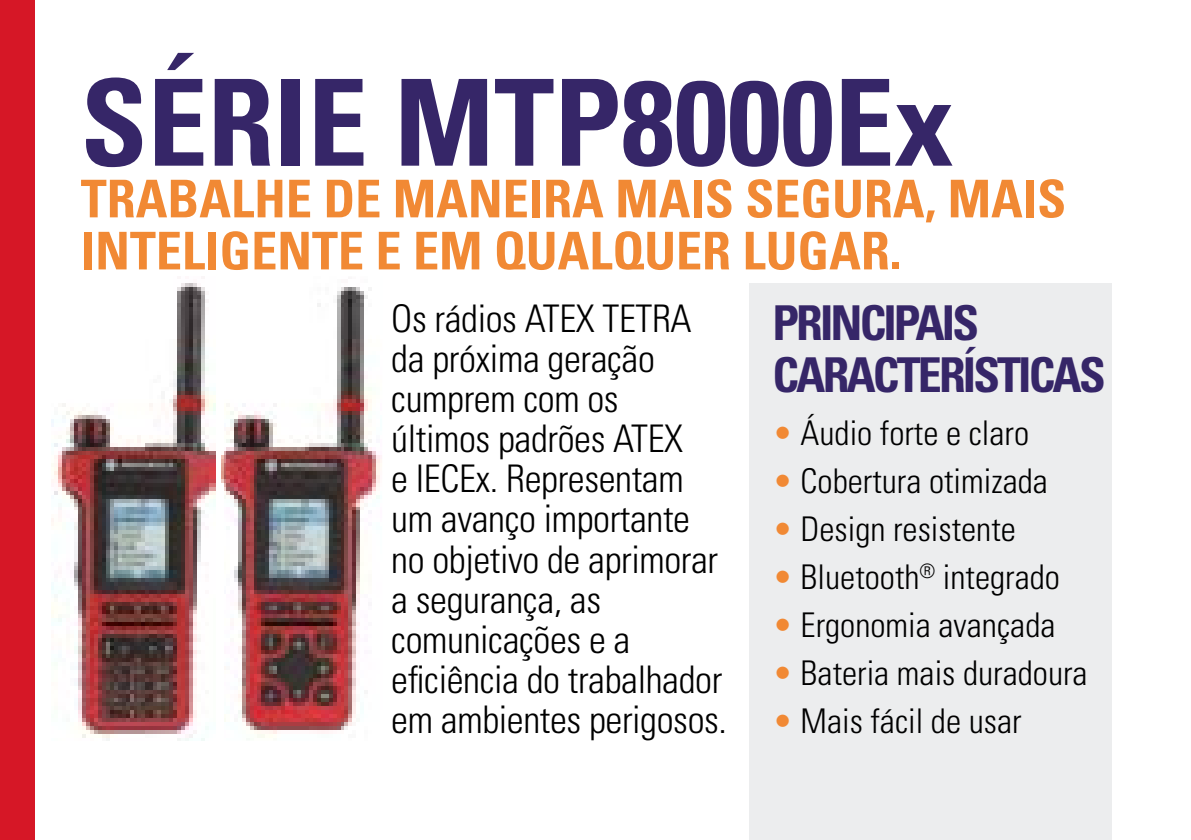
<style>
.page{position:relative;width:1191px;height:840px;background:#fff}
.page>*{position:absolute;margin:0;border:0;box-sizing:border-box;transform-origin:0 0}
.t1{font:700 condensed 120px "Univers";color:#362668}
.t2{font:700 condensed 52px/52px "Univers";color:#f18934}
.t3{font:700 condensed 48px/52px "Univers";letter-spacing:-.06em;color:#362668}
.t4{font:300 condensed 38px/40px "Univers";letter-spacing:-.01em;color:#000}
.t5{font:300 condensed 34px "Univers";color:#000}
.s1{color:#f18934}
</style>
<div class="page">
<div style="left:749px;top:283px;width:363px;height:556px;background:#ecedee"></div>
<img style="left:51px;top:283px;width:331px;height:457px">
<img style="left:216px;top:283px;width:7px;height:457px">
<div style="left:0;top:0;width:34px;height:839px;background:#d61726"></div>
<h1 class="t1" style="left:81px;top:49px;width:875px">SÉRIE MTP8000Ex</h1>
<h2 class="t2" style="left:81px;top:172px;width:987px">TRABALHE DE MANEIRA MAIS SEGURA, MAIS<br>INTELIGENTE E EM QUALQUER LUGAR.</h2>
<p class="t4" style="left:391px;top:298px;width:337px">Os rádios ATEX TETRA da próxima geração cumprem com os últimos padrões ATEX<br>e IECEx. Representam um avanço importante no objetivo de aprimorar a segurança, as comunicações e a eficiência do trabalhador em ambientes perigosos.</p>
<p class="t3" style="left:772px;top:295px;width:335px">PRINCIPAIS<br>CARACTERÍSTICAS</p>
<p class="t5" style="left:772px;top:412px;width:258px"><span class="s1">•</span> Áudio forte e claro</p>
<p class="t5" style="left:772px;top:460px;width:277px"><span class="s1">•</span> Cobertura otimizada</p>
<p class="t5" style="left:772px;top:508px;width:245px"><span class="s1">•</span> Design resistente</p>
<p class="t5" style="left:772px;top:556px;width:289px"><span class="s1">•</span> Bluetooth<sup>®</sup> integrado</p>
<p class="t5" style="left:772px;top:604px;width:284px"><span class="s1">•</span> Ergonomia avançada</p>
<p class="t5" style="left:772px;top:652px;width:317px"><span class="s1">•</span> Bateria mais duradoura</p>
<p class="t5" style="left:772px;top:700px;width:251px"><span class="s1">•</span> Mais fácil de usar</p>
</div>
